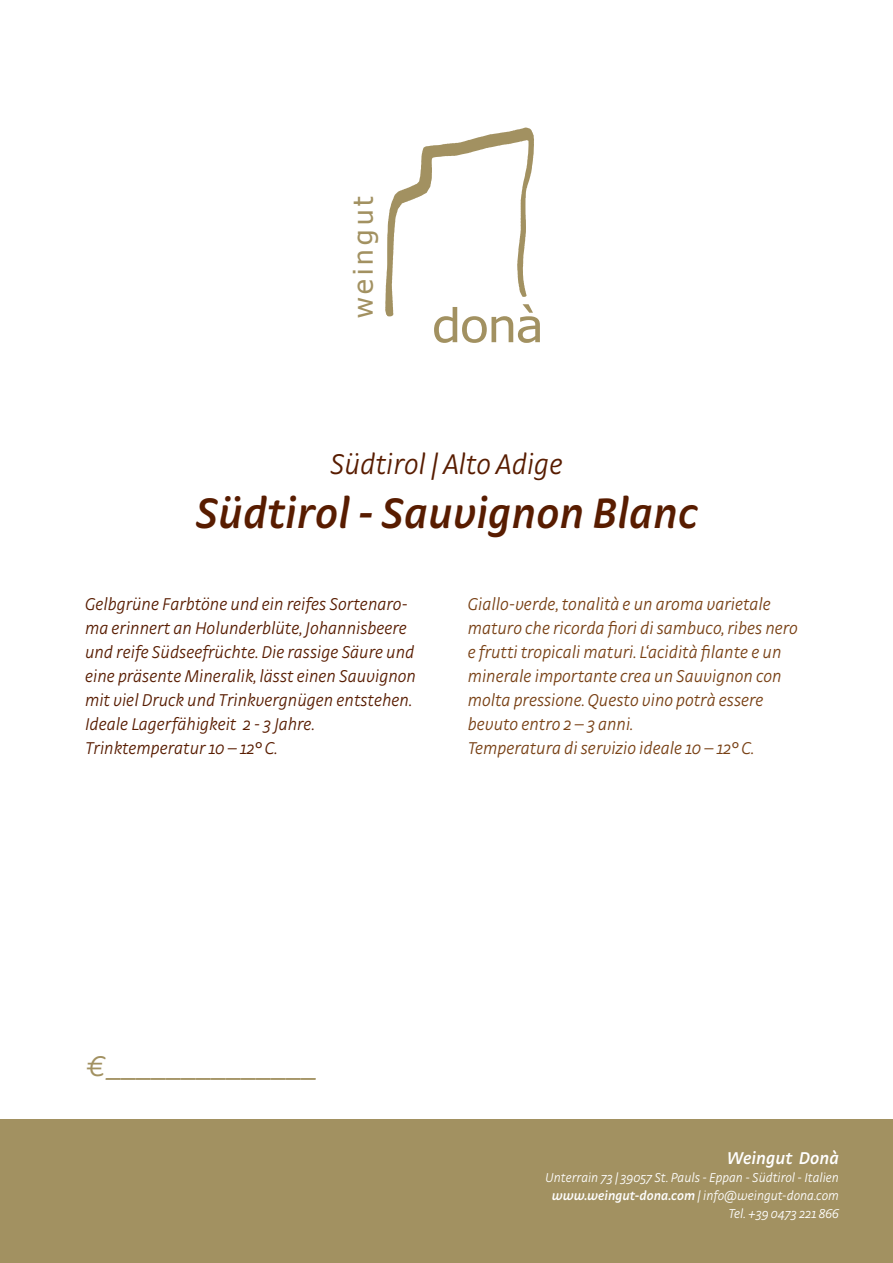
<style>
.page{position:relative;width:893px;height:1263px;background:#fff}
.page>*{position:absolute;margin:0;border:0;box-sizing:border-box;transform-origin:0 0}
.t1{font:46.35px "Tahoma";color:#a29161;scale:1.09 1}
.t2{font:italic 600 45px "Strada";color:#581c00}
.t3{font:italic 300 30px "Strada";color:#581c00}
.t4{font:italic 300 30px "Strada";color:#a29161}
.t5{font:27px "Tahoma";color:#a29161}
.t6{font:italic 300 18px/24px "Strada";color:#581c00}
.t7{font:italic 300 18px/24px "Strada";color:#784014}
.t8{font:italic 600 18px "Strada";color:#fff}
.t9{font:italic 300 13.5px/18px "Strada";color:#fff;text-align:right}
.s1{font-weight:600}
</style>
<div class="page">
<div style="left:0;top:1120px;width:893px;height:143px;background:#a29161"></div>
<svg style="left:385px;top:127px;width:149px;height:190px"></svg>
<h3 class="t5" style="left:345px;top:318px;width:124px;rotate:-90deg">we ni gut</h3>
<h1 class="t1" style="left:433px;top:294px;width:103px">donà</h1>
<h3 class="t3" style="left:330px;top:447px;width:234px">Südtirol | Alto Adige</h3>
<h2 class="t2" style="left:196px;top:486px;width:504px">Südtirol - Sauvignon Blanc</h2>
<p class="t6" style="left:85px;top:591px;width:332px">Gelbgrüne Farbtöne und ein reifes Sortenaro&shy;ma erinnert an Holunderblüte, Johannisbeere und reife Südseefrüchte. Die rassige Säure und eine präsente Mineralik, lässt einen Sauvignon mit viel Druck und Trinkvergnügen entstehen.<br>Ideale Lagerfähigkeit 2 - 3 Jahre.<br>Trinktemperatur 10 – 12° C.</p>
<p class="t7" style="left:468px;top:591px;width:332px">Giallo-verde, tonalità e un aroma varietale maturo che ricorda fiori di sambuco, ribes nero e frutti tropicali maturi. L‘acidità filante e un minerale importante crea un Sauvignon con molta pressione. Questo vino potrà essere bevuto entro 2 – 3 anni.<br>Temperatura di servizio ideale 10 – 12° C.</p>
<h3 class="t4" style="left:85px;top:1049px;width:232px">€______________</h3>
<p class="t8" style="left:727px;top:1148px;width:113px">Weingut Donà</p>
<p class="t9" style="left:545px;top:1169px;width:295px">Unterrain 73 | 39057 St. Pauls - Eppan - Südtirol - Italien <span class="s1">www.weingut-dona.com</span> | info@weingut-dona.com<br>Tel. +39 0473 221 866</p>
</div>
